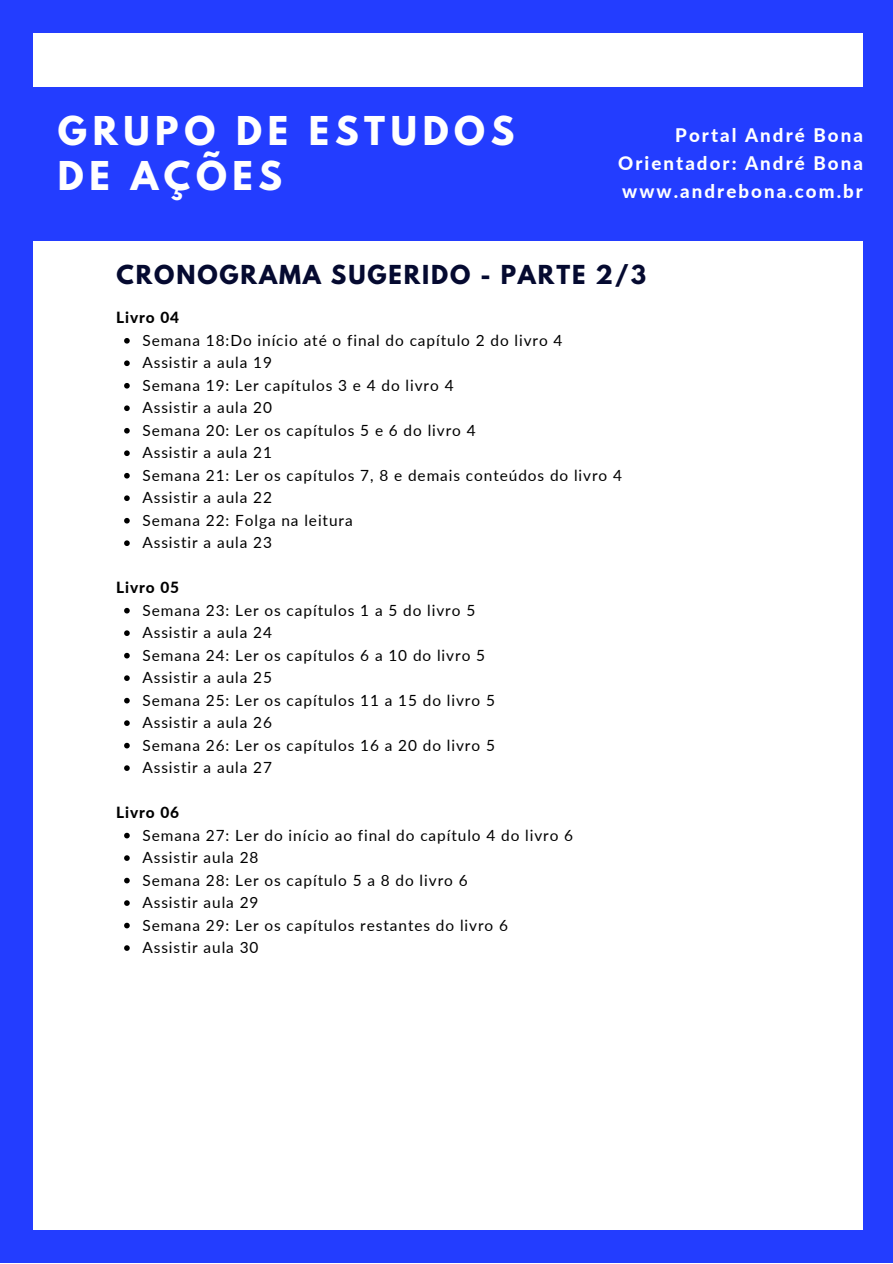
<style>
.page{position:relative;width:893px;height:1264px;background:#fff}
.page>*{position:absolute;margin:0;border:0;box-sizing:border-box;transform-origin:0 0}
.t1{font:700 35.1px/45px "League Spartan";letter-spacing:.16em;color:#fff}
.t2{font:700 23.1px "League Spartan";letter-spacing:.08em;color:#050a30}
.t3{font:800 18.75px/28px "Lato";letter-spacing:.11em;color:#fff;text-align:justify}
.t4{font:15.45px/22.5px "Lato";letter-spacing:.06em;color:#000}
.t5{font:800 15.45px "Lato";letter-spacing:.06em;color:#000}
</style>
<div class="page">
<div style="left:0;top:0;width:892px;height:1262px;background:#233dff"></div>
<div style="left:34px;top:33px;width:828px;height:1196px;background:#fff"></div>
<div style="left:0;top:87px;width:892px;height:153px;background:#233dff"></div>
<svg style="left:124px;top:338px;width:6px;height:5px"></svg>
<svg style="left:124px;top:360px;width:6px;height:6px"></svg>
<svg style="left:124px;top:383px;width:6px;height:5px"></svg>
<svg style="left:124px;top:405px;width:6px;height:6px"></svg>
<svg style="left:124px;top:428px;width:6px;height:5px"></svg>
<svg style="left:124px;top:450px;width:6px;height:6px"></svg>
<svg style="left:124px;top:473px;width:6px;height:5px"></svg>
<svg style="left:124px;top:495px;width:6px;height:6px"></svg>
<svg style="left:124px;top:518px;width:6px;height:5px"></svg>
<svg style="left:124px;top:540px;width:6px;height:6px"></svg>
<svg style="left:124px;top:608px;width:6px;height:5px"></svg>
<svg style="left:124px;top:630px;width:6px;height:6px"></svg>
<svg style="left:124px;top:653px;width:6px;height:5px"></svg>
<svg style="left:124px;top:675px;width:6px;height:6px"></svg>
<svg style="left:124px;top:697px;width:6px;height:6px"></svg>
<svg style="left:124px;top:720px;width:6px;height:6px"></svg>
<svg style="left:124px;top:742px;width:6px;height:6px"></svg>
<svg style="left:124px;top:765px;width:6px;height:6px"></svg>
<svg style="left:124px;top:832px;width:6px;height:6px"></svg>
<svg style="left:124px;top:855px;width:6px;height:5px"></svg>
<svg style="left:124px;top:877px;width:6px;height:6px"></svg>
<svg style="left:124px;top:900px;width:6px;height:5px"></svg>
<svg style="left:124px;top:922px;width:6px;height:6px"></svg>
<svg style="left:124px;top:945px;width:6px;height:5px"></svg>
<h1 class="t1" style="left:58px;top:112px;width:458px">GRUPO DE ESTUDOS<br>DE AÇÕES</h1>
<p class="t3" style="left:618px;top:120px;width:246px;text-indent:57px">Portal André Bona Orientador: André Bona www.andrebona.com.br</p>
<h2 class="t2" style="left:117px;top:264px;width:531px">CRONOGRAMA SUGERIDO - PARTE 2/3</h2>
<p class="t5" style="left:116px;top:308px;width:64px">Livro 04</p>
<p class="t4" style="left:142px;top:328px;width:481px">Semana 18:Do início até o final do capítulo 2 do livro 4<br>Assistir a aula 19<br>Semana 19: Ler capítulos 3 e 4 do livro 4<br>Assistir a aula 20<br>Semana 20: Ler os capítulos 5 e 6 do livro 4<br>Assistir a aula 21<br>Semana 21: Ler os capítulos 7, 8 e demais conteúdos do livro 4<br>Assistir a aula 22<br>Semana 22: Folga na leitura<br>Assistir a aula 23</p>
<p class="t5" style="left:116px;top:578px;width:64px">Livro 05</p>
<p class="t4" style="left:142px;top:598px;width:354px">Semana 23: Ler os capítulos 1 a 5 do livro 5<br>Assistir a aula 24<br>Semana 24: Ler os capítulos 6 a 10 do livro 5<br>Assistir a aula 25<br>Semana 25: Ler os capítulos 11 a 15 do livro 5<br>Assistir a aula 26<br>Semana 26: Ler os capítulos 16 a 20 do livro 5<br>Assistir a aula 27</p>
<p class="t5" style="left:116px;top:803px;width:64px">Livro 06</p>
<p class="t4" style="left:142px;top:823px;width:432px">Semana 27: Ler do início ao final do capítulo 4 do livro 6<br>Assistir aula 28<br>Semana 28: Ler os capítulo 5 a 8 do livro 6<br>Assistir aula 29<br>Semana 29: Ler os capítulos restantes do livro 6<br>Assistir aula 30</p>
</div>
